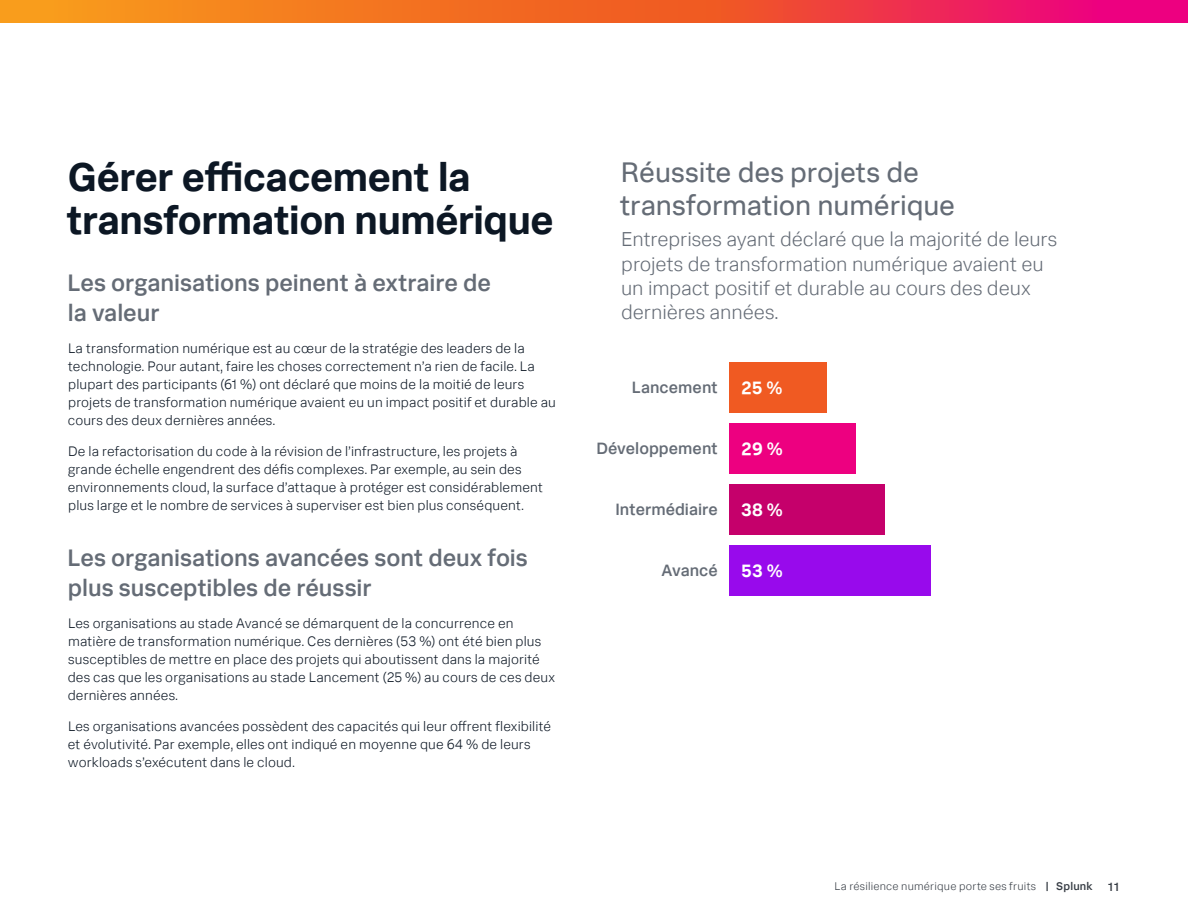
<style>
.page{position:relative;width:1188px;height:918px;background:#fff}
.page>*{position:absolute;margin:0;border:0;box-sizing:border-box;transform-origin:0 0}
.Subhead_1{font:700 40.5px/43.5px "Splunk Data Sans Pro";letter-spacing:-.01em;color:#0c1724}
.Chart_title{font:28.5px/33px "Splunk Data Sans Pro";letter-spacing:-.005em;color:#656c76}
.Subhead_2{font:500 24px/30px "Splunk Data Sans Pro";letter-spacing:-.005em;color:#656c76}
.Chart_subtitle{font:300 20.25px/24.3px "Splunk Data Sans Pro";letter-spacing:-.005em;color:#656c76}
.Percentage_signs_-_w{font:700 18px "Splunk Data Sans Pro";letter-spacing:-.005em;color:#fff}
.Percentage_text_-_wh{font:500 16.5px "Splunk Data Sans Pro";letter-spacing:.005em;color:#656c76}
.Body{font:300 13.8px/18px "Splunk Data Sans Pro";letter-spacing:.01em;color:#0c1724}
.t1{font:300 11.25px "Splunk Data Sans Pro";letter-spacing:.02em;color:#363c44}
.s1{font-weight:500}
.s2{font-weight:500;font-size:12px}
</style>
<div class="page">
<svg style="left:0;top:0;width:1188px;height:23px;background:#f15836"></svg>
<div style="left:729px;top:362px;width:97px;height:51px;background:#f05a22"></div>
<div style="left:729px;top:423px;width:126px;height:51px;background:#ed0080"></div>
<div style="left:729px;top:484px;width:156px;height:51px;background:#c5006b"></div>
<div style="left:729px;top:545px;width:202px;height:51px;background:#980aec"></div>
<p class="Subhead_1" style="left:67px;top:154px;width:489px">Gérer efficacement la transformation numérique</p>
<p class="Subhead_2" style="left:68px;top:268px;width:425px">Les organisations peinent à extraire de la valeur</p>
<p class="Body" style="left:68px;top:339px;width:490px">La transformation numérique est au cœur de la stratégie des leaders de la technologie. Pour autant, faire les choses correctement n’a rien de facile. La plupart des participants (61 %) ont déclaré que moins de la moitié de leurs projets de transformation numérique avaient eu un impact positif et durable au cours des deux dernières années.</p>
<p class="Body" style="left:68px;top:442px;width:477px">De la refactorisation du code à la révision de l’infrastructure, les projets à grande échelle engendrent des défis complexes. Par exemple, au sein des environnements cloud, la surface d’attaque à protéger est considérablement plus large et le nombre de services à superviser est bien plus conséquent.</p>
<p class="Subhead_2" style="left:68px;top:543px;width:462px">Les organisations avancées sont deux fois plus susceptibles de réussir</p>
<p class="Body" style="left:68px;top:614px;width:489px">Les organisations au stade Avancé se démarquent de la concurrence en matière de transformation numérique. Ces dernières (53 %) ont été bien plus susceptibles de mettre en place des projets qui aboutissent dans la majorité des cas que les organisations au stade Lancement (25 %) au cours de ces deux dernières années.</p>
<p class="Body" style="left:68px;top:717px;width:485px">Les organisations avancées possèdent des capacités qui leur offrent flexibilité et évolutivité. Par exemple, elles ont indiqué en moyenne que 64 % de leurs workloads s’exécutent dans le cloud.</p>
<p class="Chart_title" style="left:620px;top:156px;width:337px">Réussite des projets de transformation numérique</p>
<p class="Chart_subtitle" style="left:621px;top:227px;width:438px">Entreprises ayant déclaré que la majorité de leurs projets de transformation numérique avaient eu un impact positif et durable au cours des deux dernières années.</p>
<p class="Percentage_text_-_wh" style="left:632px;top:377px;width:88px">Lancement</p>
<p class="Percentage_signs_-_w" style="left:741px;top:376px;width:43px">25 <span class="s1">%</span></p>
<p class="Percentage_text_-_wh" style="left:596px;top:438px;width:123px">Développement</p>
<p class="Percentage_signs_-_w" style="left:741px;top:437px;width:43px">29 <span class="s1">%</span></p>
<p class="Percentage_text_-_wh" style="left:615px;top:499px;width:104px">Intermédiaire</p>
<p class="Percentage_signs_-_w" style="left:741px;top:498px;width:43px">38 <span class="s1">%</span></p>
<p class="Percentage_text_-_wh" style="left:662px;top:560px;width:58px">Avancé</p>
<p class="Percentage_signs_-_w" style="left:741px;top:559px;width:43px">53 <span class="s1">%</span></p>
<p class="t1" style="left:835px;top:880px;width:287px">La résilience numérique porte ses fruits <span class="s1">| Splunk</span> <span class="s2">11</span></p>
</div>
